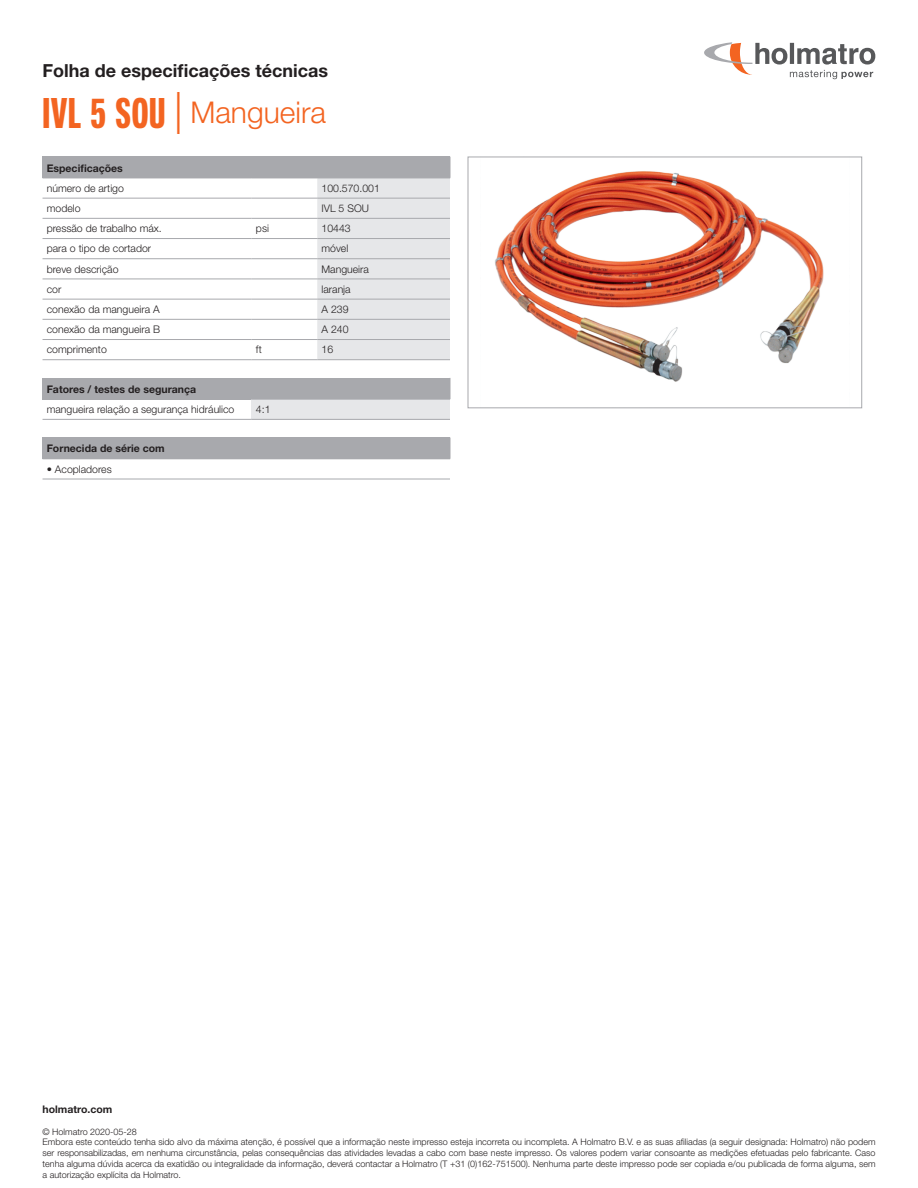
<style>
.page{position:relative;width:918px;height:1188px;background:#fff}
.page>*{position:absolute;margin:0;border:0;box-sizing:border-box;transform-origin:0 0}
.t1{font:300 30px "Helvetica Neue LT Std";color:#f36421}
.t2{font:700 18px "Helvetica Neue LT Std";color:#231f20}
.t3{font:300 10.5px "Helvetica Neue LT Std";color:#231f20}
.t4{font:700 10.5px "Helvetica Neue LT Std";color:#231f20}
.t5{font:300 9px/10.8px "Helvetica Neue LT Std";color:#231f20}
.s1{font-family:"Neue Helvetica Pro 79 Cm";font-weight:700;font-size:42px}
.s2{font-size:42px}
</style>
<div class="page">
<svg style="left:704px;top:42px;width:171px;height:37px"></svg>
<div style="left:43px;top:157px;width:407px;height:21px;background:#a8a9ad"></div>
<svg style="left:317px;top:157px;width:134px;height:202px;background:#dedfe2"></svg>
<hr style="left:43px;top:178px;width:209px;height:1px;background:#a8a9ad">
<hr style="left:252px;top:178px;width:65px;height:1px;background:#a8a9ad">
<hr style="left:317px;top:178px;width:133px;height:1px;background:#a8a9ad">
<hr style="left:43px;top:198px;width:209px;height:1px;background:#a8a9ad">
<hr style="left:252px;top:198px;width:65px;height:1px;background:#a8a9ad">
<hr style="left:317px;top:198px;width:133px;height:1px;background:#a8a9ad">
<hr style="left:43px;top:218px;width:209px;height:1px;background:#a8a9ad">
<hr style="left:252px;top:218px;width:65px;height:1px;background:#a8a9ad">
<hr style="left:317px;top:218px;width:133px;height:1px;background:#a8a9ad">
<hr style="left:43px;top:238px;width:209px;height:1px;background:#a8a9ad">
<hr style="left:252px;top:238px;width:65px;height:1px;background:#a8a9ad">
<hr style="left:317px;top:238px;width:133px;height:1px;background:#a8a9ad">
<hr style="left:43px;top:258px;width:209px;height:1px;background:#a8a9ad">
<hr style="left:252px;top:258px;width:65px;height:1px;background:#a8a9ad">
<hr style="left:317px;top:258px;width:133px;height:1px;background:#a8a9ad">
<hr style="left:43px;top:279px;width:209px;height:1px;background:#a8a9ad">
<hr style="left:252px;top:279px;width:65px;height:1px;background:#a8a9ad">
<hr style="left:317px;top:279px;width:133px;height:1px;background:#a8a9ad">
<hr style="left:43px;top:299px;width:209px;height:1px;background:#a8a9ad">
<hr style="left:252px;top:299px;width:65px;height:1px;background:#a8a9ad">
<hr style="left:317px;top:299px;width:133px;height:1px;background:#a8a9ad">
<hr style="left:43px;top:319px;width:209px;height:1px;background:#a8a9ad">
<hr style="left:252px;top:319px;width:65px;height:1px;background:#a8a9ad">
<hr style="left:317px;top:319px;width:133px;height:1px;background:#a8a9ad">
<hr style="left:43px;top:359px;width:209px;height:1px;background:#a8a9ad">
<hr style="left:43px;top:339px;width:209px;height:1px;background:#a8a9ad">
<hr style="left:252px;top:359px;width:65px;height:1px;background:#a8a9ad">
<hr style="left:252px;top:339px;width:65px;height:1px;background:#a8a9ad">
<hr style="left:317px;top:359px;width:133px;height:1px;background:#a8a9ad">
<hr style="left:317px;top:339px;width:133px;height:1px;background:#a8a9ad">
<div style="left:43px;top:378px;width:407px;height:21px;background:#a8a9ad"></div>
<div style="left:252px;top:399px;width:198px;height:20px;background:#e6e7e9"></div>
<svg style="left:450px;top:378px;width:1px;height:21px"></svg>
<hr style="left:43px;top:419px;width:209px;height:1px;background:#a8a9ad">
<hr style="left:43px;top:399px;width:209px;height:1px;background:#a8a9ad">
<hr style="left:252px;top:419px;width:198px;height:1px;background:#a8a9ad">
<hr style="left:252px;top:399px;width:198px;height:1px;background:#a8a9ad">
<div style="left:43px;top:438px;width:407px;height:21px;background:#a8a9ad"></div>
<svg style="left:450px;top:438px;width:1px;height:21px"></svg>
<hr style="left:43px;top:479px;width:407px;height:1px;background:#a8a9ad">
<hr style="left:43px;top:459px;width:407px;height:1px;background:#a8a9ad">
<img style="left:495px;top:171px;width:329px;height:211px">
<div style="left:468px;top:157px;width:394px;height:251px;border:1px solid #a8a9ad"></div>
<h2 class="t2" style="left:43px;top:59px;width:287px">Folha de especificações técnicas</h2>
<h1 class="t1" style="left:43px;top:94px;width:285px"><span class="s1">IVL 5 SOU</span> <span class="s2">|</span> Mangueira</h1>
<p class="t4" style="left:47px;top:161px;width:78px">Especificações</p>
<p class="t3" style="left:47px;top:182px;width:79px">número de artigo</p>
<p class="t3" style="left:322px;top:182px;width:60px">100.570.001</p>
<p class="t3" style="left:47px;top:202px;width:35px">modelo</p>
<p class="t3" style="left:322px;top:202px;width:49px">IVL 5 SOU</p>
<p class="t3" style="left:47px;top:222px;width:117px">pressão de trabalho máx.</p>
<p class="t3" style="left:256px;top:222px;width:15px">psi</p>
<p class="t3" style="left:322px;top:222px;width:31px">10443</p>
<p class="t3" style="left:47px;top:242px;width:106px">para o tipo de cortador</p>
<p class="t3" style="left:322px;top:242px;width:28px">móvel</p>
<p class="t3" style="left:47px;top:262px;width:73px">breve descrição</p>
<p class="t3" style="left:322px;top:262px;width:49px">Mangueira</p>
<p class="t3" style="left:47px;top:283px;width:16px">cor</p>
<p class="t3" style="left:322px;top:283px;width:31px">laranja</p>
<p class="t3" style="left:47px;top:303px;width:115px">conexão da mangueira A</p>
<p class="t3" style="left:322px;top:303px;width:29px">A 239</p>
<p class="t3" style="left:47px;top:323px;width:115px">conexão da mangueira B</p>
<p class="t3" style="left:322px;top:323px;width:29px">A 240</p>
<p class="t3" style="left:47px;top:343px;width:62px">comprimento</p>
<p class="t3" style="left:256px;top:343px;width:7px">ft</p>
<p class="t3" style="left:322px;top:343px;width:13px">16</p>
<p class="t4" style="left:47px;top:383px;width:151px">Fatores / testes de segurança</p>
<p class="t3" style="left:47px;top:403px;width:189px">mangueira relação a segurança hidráulico</p>
<p class="t3" style="left:256px;top:403px;width:16px">4:1</p>
<p class="t4" style="left:47px;top:442px;width:119px">Fornecida de série com</p>
<p class="t3" style="left:47px;top:462px;width:66px">• Acopladores</p>
<p class="t4" style="left:43px;top:1103px;width:71px">holmatro.com</p>
<p class="t5" style="left:43px;top:1126px;width:835px">© Holmatro 2020-05-28<br>Embora este conteúdo tenha sido alvo da máxima atenção, é possível que a informação neste impresso esteja incorreta ou incompleta. A Holmatro B.V. e as suas afiliadas (a seguir designada: Holmatro) não podem ser responsabilizadas, em nenhuma circunstância, pelas consequências das atividades levadas a cabo com base neste impresso. Os valores podem variar consoante as medições efetuadas pelo fabricante. Caso tenha alguma dúvida acerca da exatidão ou integralidade da informação, deverá contactar a Holmatro (T +31 (0)162-751500). Nenhuma parte deste impresso pode ser copiada e/ou publicada de forma alguma, sem a autorização explícita da Holmatro.</p>
</div>
